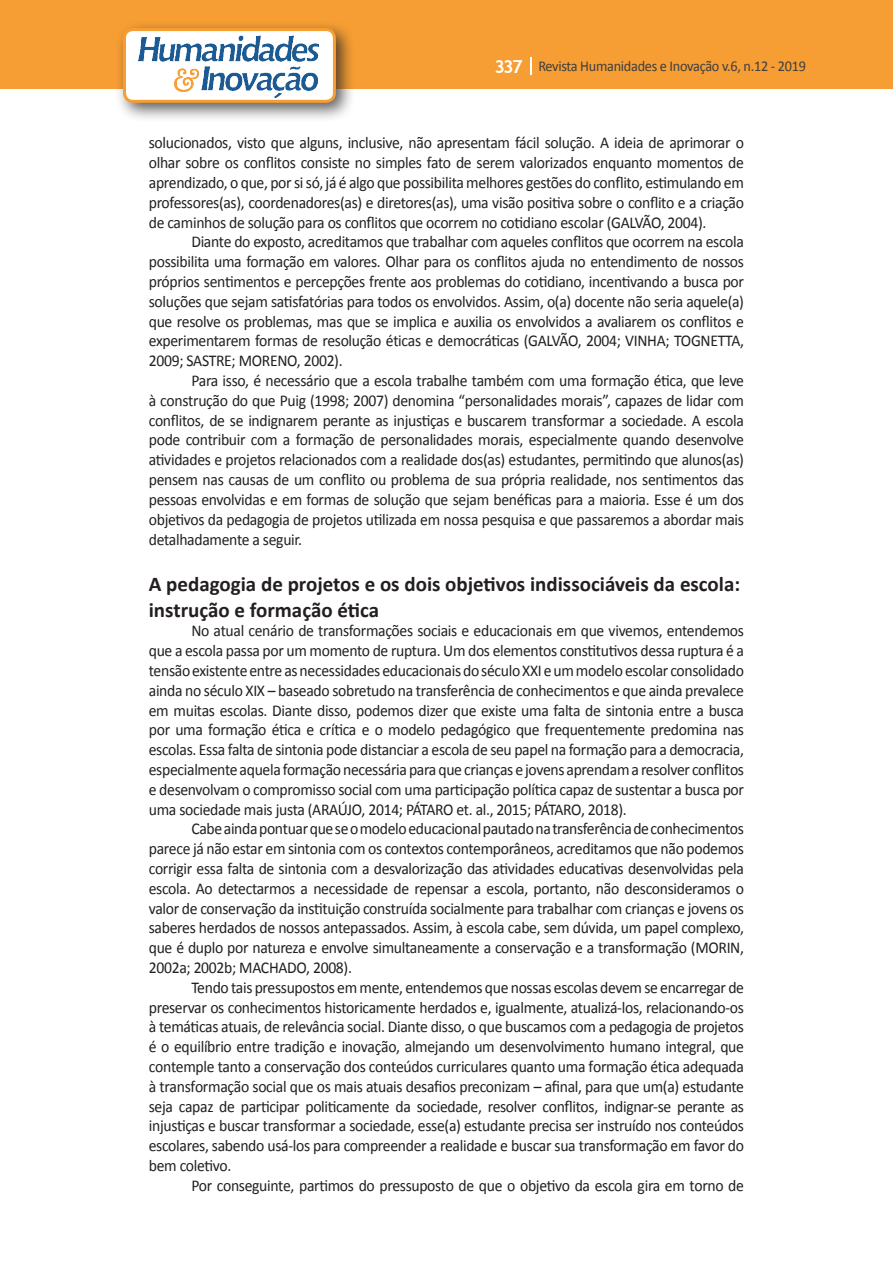
<style>
.page{position:relative;width:893px;height:1263px;background:#fff}
.page>*{position:absolute;margin:0;border:0;box-sizing:border-box;transform-origin:0 0}
.Titulo_2{font:700 21px/25.2px "Calibri";color:#231f20}
.texto{font:16.5px/19.8px "Calibri";letter-spacing:-.02em;color:#231f20;text-align:justify;scale:.95 1}
.t1{font:15px "Calibri";letter-spacing:-.02em;color:#3e3e3f;scale:.95 1}
.s1{font-family:"Trebuchet MS";font-weight:700;font-size:18px;color:#fff}
</style>
<div class="page">
<div style="left:0;top:0;width:893px;height:88px;background:#f69e34"></div>
<svg style="left:530px;top:57px;width:2px;height:18px"></svg>
<div style="left:115px;top:20px;width:241px;height:103px;background:#231f20;opacity:.75"></div>
<div style="left:125px;top:30px;width:209px;height:71px;background:#fff;border-radius:9px"></div>
<img style="left:138px;top:35px;width:181px;height:62px">
<div style="left:123px;top:28px;width:213px;height:75px;border:3px solid #f69e34;border-radius:9px"></div>
<p class="t1" style="left:495px;top:57px;width:329px"><span class="s1">337</span> Revista Humanidades e Inovação v.6, n.12 - 2019</p>
<p class="texto" style="left:149px;top:133px;width:628px">solucionados, visto que alguns, inclusive, não apresentam fácil solução. A ideia de aprimorar o olhar sobre os conflitos consiste no simples fato de serem valorizados enquanto momentos de aprendizado, o que, por si só, já é algo que possibilita melhores gestões do conflito, estimulando em professores(as), coordenadores(as) e diretores(as), uma visão positiva sobre o conflito e a criação de caminhos de solução para os conflitos que ocorrem no cotidiano escolar (GALVÃO, 2004).</p>
<p class="texto" style="left:149px;top:232px;width:628px;text-indent:43px">Diante do exposto, acreditamos que trabalhar com aqueles conflitos que ocorrem na escola possibilita uma formação em valores. Olhar para os conflitos ajuda no entendimento de nossos próprios sentimentos e percepções frente aos problemas do cotidiano, incentivando a busca por soluções que sejam satisfatórias para todos os envolvidos. Assim, o(a) docente não seria aquele(a) que resolve os problemas, mas que se implica e auxilia os envolvidos a avaliarem os conflitos e experimentarem formas de resolução éticas e democráticas (GALVÃO, 2004; VINHA; TOGNETTA, 2009; SASTRE; MORENO, 2002).</p>
<p class="texto" style="left:149px;top:371px;width:628px;text-indent:43px">Para isso, é necessário que a escola trabalhe também com uma formação ética, que leve à construção do que Puig (1998; 2007) denomina “personalidades morais”, capazes de lidar com conflitos, de se indignarem perante as injustiças e buscarem transformar a sociedade. A escola pode contribuir com a formação de personalidades morais, especialmente quando desenvolve atividades e projetos relacionados com a realidade dos(as) estudantes, permitindo que alunos(as) pensem nas causas de um conflito ou problema de sua própria realidade, nos sentimentos das pessoas envolvidas e em formas de solução que sejam benéficas para a maioria. Esse é um dos objetivos da pedagogia de projetos utilizada em nossa pesquisa e que passaremos a abordar mais detalhadamente a seguir.</p>
<p class="Titulo_2" style="left:149px;top:572px;width:593px">A pedagogia de projetos e os dois objetivos indissociáveis da escola: instrução e formação ética</p>
<p class="texto" style="left:149px;top:621px;width:628px;text-indent:43px">No atual cenário de transformações sociais e educacionais em que vivemos, entendemos que a escola passa por um momento de ruptura. Um dos elementos constitutivos dessa ruptura é a tensão existente entre as necessidades educacionais do século XXI e um modelo escolar consolidado ainda no século XIX – baseado sobretudo na transferência de conhecimentos e que ainda prevalece em muitas escolas. Diante disso, podemos dizer que existe uma falta de sintonia entre a busca por uma formação ética e crítica e o modelo pedagógico que frequentemente predomina nas escolas. Essa falta de sintonia pode distanciar a escola de seu papel na formação para a democracia, especialmente aquela formação necessária para que crianças e jovens aprendam a resolver conflitos e desenvolvam o compromisso social com uma participação política capaz de sustentar a busca por uma sociedade mais justa (ARAÚJO, 2014; PÁTARO et. al., 2015; PÁTARO, 2018).</p>
<p class="texto" style="left:149px;top:819px;width:628px;text-indent:43px">Cabe ainda pontuar que se o modelo educacional pautado na transferência de conhecimentos parece já não estar em sintonia com os contextos contemporâneos, acreditamos que não podemos corrigir essa falta de sintonia com a desvalorização das atividades educativas desenvolvidas pela escola. Ao detectarmos a necessidade de repensar a escola, portanto, não desconsideramos o valor de conservação da instituição construída socialmente para trabalhar com crianças e jovens os saberes herdados de nossos antepassados. Assim, à escola cabe, sem dúvida, um papel complexo, que é duplo por natureza e envolve simultaneamente a conservação e a transformação (MORIN, 2002a; 2002b; MACHADO, 2008).</p>
<p class="texto" style="left:149px;top:977px;width:628px;text-indent:43px">Tendo tais pressupostos em mente, entendemos que nossas escolas devem se encarregar de preservar os conhecimentos historicamente herdados e, igualmente, atualizá-los, relacionando-os à temáticas atuais, de relevância social. Diante disso, o que buscamos com a pedagogia de projetos é o equilíbrio entre tradição e inovação, almejando um desenvolvimento humano integral, que contemple tanto a conservação dos conteúdos curriculares quanto uma formação ética adequada à transformação social que os mais atuais desafios preconizam – afinal, para que um(a) estudante seja capaz de participar politicamente da sociedade, resolver conflitos, indignar-se perante as injustiças e buscar transformar a sociedade, esse(a) estudante precisa ser instruído nos conteúdos escolares, sabendo usá-los para compreender a realidade e buscar sua transformação em favor do bem coletivo.</p>
<p class="texto" style="left:191px;top:1175px;width:583px">Por conseguinte, partimos do pressuposto de que o objetivo da escola gira em torno de</p>
</div>
